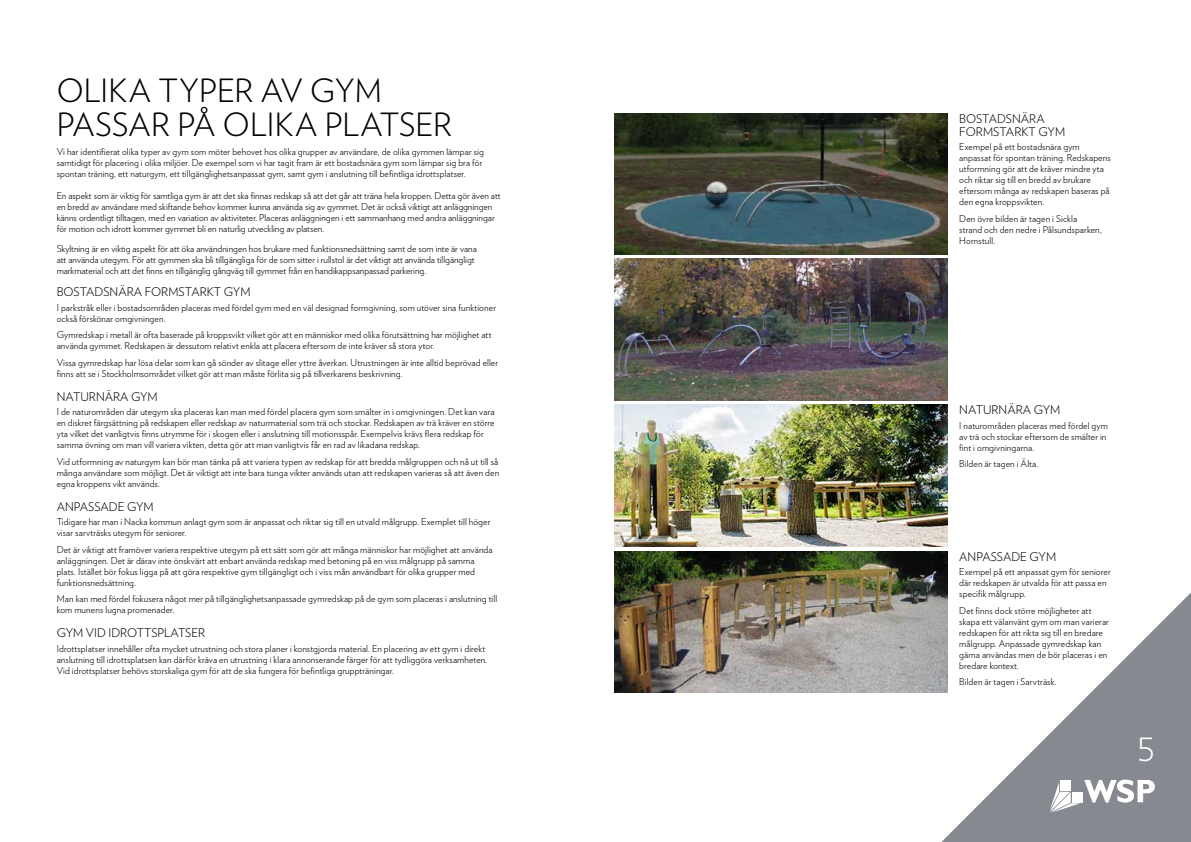
<style>
.page{position:relative;width:1191px;height:842px;background:#fff}
.page>*{position:absolute;margin:0;border:0;box-sizing:border-box;transform-origin:0 0}
.t1{font:300 32px/34px "Verlag";color:#000}
.t2{font:300 32px "Verlag";color:#fff}
.t3{font:300 12px/13px "Verlag";color:#000}
.t4{font:300 9.5px/11px "Verlag";letter-spacing:.005em;color:#000}
</style>
<div class="page">
<img style="left:615px;top:113px;width:332px;height:142px">
<img style="left:615px;top:259px;width:332px;height:141px">
<svg style="left:941px;top:587px;width:250px;height:255px"></svg>
<svg style="left:1050px;top:780px;width:105px;height:32px"></svg>
<img style="left:615px;top:551px;width:332px;height:142px">
<img style="left:615px;top:405px;width:332px;height:142px">
<h1 class="t1" style="left:57px;top:71px;width:397px">Oli ka typer av gym passar på oli ka platser</h1>
<p class="t4" style="left:57px;top:146px;width:428px">Vi har identifierat olika typer av gym som möter behovet hos olika grupper av användare, de olika gymmen lämpar sig samtidigt för placering i olika miljöer. De exempel som vi har tagit fram är ett bostadsnära gym som lämpar sig bra för spontan träning, ett naturgym, ett tillgänglighetsanpassat gym, samt gym i anslutning till befintliga idrottsplatser.</p>
<p class="t4" style="left:57px;top:190px;width:445px">En aspekt som är viktig för samtliga gym är att det ska finnas redskap så att det går att träna hela kroppen. Detta gör även att en bredd av användare med skiftande behov kommer kunna använda sig av gymmet. Det är också viktigt att anläggningen känns ordentligt tilltagen, med en variation av aktiviteter. Placeras anläggningen i ett sammanhang med andra anläggningar för motion och idrott kommer gymmet bli en naturlig utveckling av platsen.</p>
<p class="t4" style="left:57px;top:243px;width:421px">Skyltning är en viktig aspekt för att öka användningen hos brukare med funktionsnedsättning samt de som inte är vana att använda utegym. För att gymmen ska bli tillgängliga för de som sitter i rullstol är det viktigt att använda tillgängligt markmaterial och att det finns en tillgänglig gångväg till gymmet från en handikappsanpassad parkering.</p>
<p class="t3" style="left:57px;top:285px;width:195px">Bostadsnära formstarkt gym</p>
<p class="t4" style="left:57px;top:301px;width:441px">I parkstråk eller i bostadsområden placeras med fördel gym med en väl designad formgivning, som utöver sina funktioner också förskönar omgivningen.</p>
<p class="t4" style="left:57px;top:329px;width:436px">Gymredskap i metall är ofta baserade på kroppsvikt vilket gör att en människor med olika förutsättning har möjlighet att använda gymmet. Redskapen är dessutom relativt enkla att placera eftersom de inte kräver så stora ytor.</p>
<p class="t4" style="left:57px;top:356px;width:443px">Vissa gymredskap har lösa delar som kan gå sönder av slitage eller yttre åverkan. Utrustningen är inte alltid beprövad eller finns att se i Stockholmsområdet vilket gör att man måste förlita sig på tillverkarens beskrivning.</p>
<p class="t3" style="left:57px;top:389px;width:103px">Naturnära gym</p>
<p class="t4" style="left:57px;top:406px;width:439px">I de naturområden där utegym ska placeras kan man med fördel placera gym som smälter in i omgivningen. Det kan vara en diskret färgsättning på redskapen eller redskap av naturmaterial som trä och stockar. Redskapen av trä kräver en större yta vilket det vanligtvis finns utrymme för i skogen eller i anslutning till motionsspår. Exempelvis krävs flera redskap för samma övning om man vill variera vikten, detta gör att man vanligtvis får en rad av likadana redskap.</p>
<p class="t4" style="left:57px;top:455px;width:444px;text-align:justify">Vid utformning av naturgym kan bör man tänka på att variera typen av redskap för att bredda målgruppen och nå ut till så många användare som möjligt. Det är viktigt att inte bara tunga vikter används utan att redskapen varieras så att även den egna kroppens vikt används.</p>
<p class="t3" style="left:57px;top:499px;width:98px">Anpassade gym</p>
<p class="t4" style="left:57px;top:516px;width:435px">Tidigare har man i Nacka kommun anlagt gym som är anpassat och riktar sig till en utvald målgrupp. Exemplet till höger visar sarvträsks utegym för seniorer.</p>
<p class="t4" style="left:57px;top:543px;width:437px">Det är viktigt att framöver variera respektive utegym på ett sätt som gör att många människor har möjlighet att använda anläggningen. Det är därav inte önskvärt att enbart använda redskap med betoning på en viss målgrupp på samma plats. Istället bör fokus ligga på att göra respektive gym tillgängligt och i viss mån användbart för olika grupper med funktionsnedsättning.</p>
<p class="t4" style="left:57px;top:593px;width:442px">Man kan med fördel fokusera något mer på tillgänglighetsanpassade gymredskap på de gym som placeras i anslutning till kom munens lugna promenader.</p>
<p class="t3" style="left:57px;top:626px;width:150px">Gym vi d i drottsplatser</p>
<p class="t4" style="left:57px;top:642px;width:432px">Idrottsplatser innehåller ofta mycket utrustning och stora planer i konstgjorda material. En placering av ett gym i direkt anslutning till idrottsplatsen kan därför kräva en utrustning i klara annonserande färger för att tydliggöra verksamheten.<br>Vid idrottsplatser behövs storskaliga gym för att de ska fungera för befintliga gruppträningar.</p>
<p class="t3" style="left:959px;top:111px;width:107px">Bostadsnära formstarkt gym</p>
<p class="t4" style="left:959px;top:141px;width:153px">Exempel på ett bostadsnära gym anpassat för spontan träning. Redskapens utformning gör att de kräver mindre yta och riktar sig till en bredd av brukare eftersom många av redskapen baseras på den egna kroppsvikten.</p>
<p class="t4" style="left:959px;top:212px;width:144px">Den övre bilden är tagen i Sickla strand och den nedre i Pålsundsparken,<br>Hornstull.</p>
<p class="t3" style="left:959px;top:403px;width:103px">Naturnära gym</p>
<p class="t4" style="left:959px;top:419px;width:150px">I naturområden placeras med fördel gym av trä och stockar eftersom de smälter in fint i omgivningarna.</p>
<p class="t4" style="left:959px;top:458px;width:80px">Bilden är tagen i Älta.</p>
<p class="t3" style="left:959px;top:549px;width:98px">Anpassade gym</p>
<p class="t4" style="left:959px;top:566px;width:153px">Exempel på ett anpassat gym för seniorer där redskapen är utvalda för att passa en specifik målgrupp.</p>
<p class="t4" style="left:959px;top:604px;width:151px">Det finns dock större möjligheter att skapa ett välanvänt gym om man varierar redskapen för att rikta sig till en bredare målgrupp. Anpassade gymredskap kan gärna användas men de bör placeras i en bredare kontext.</p>
<p class="t4" style="left:959px;top:676px;width:99px">Bilden är tagen i Sarvträsk.</p>
<h1 class="t2" style="left:1137px;top:726px;width:19px">5</h1>
</div>
